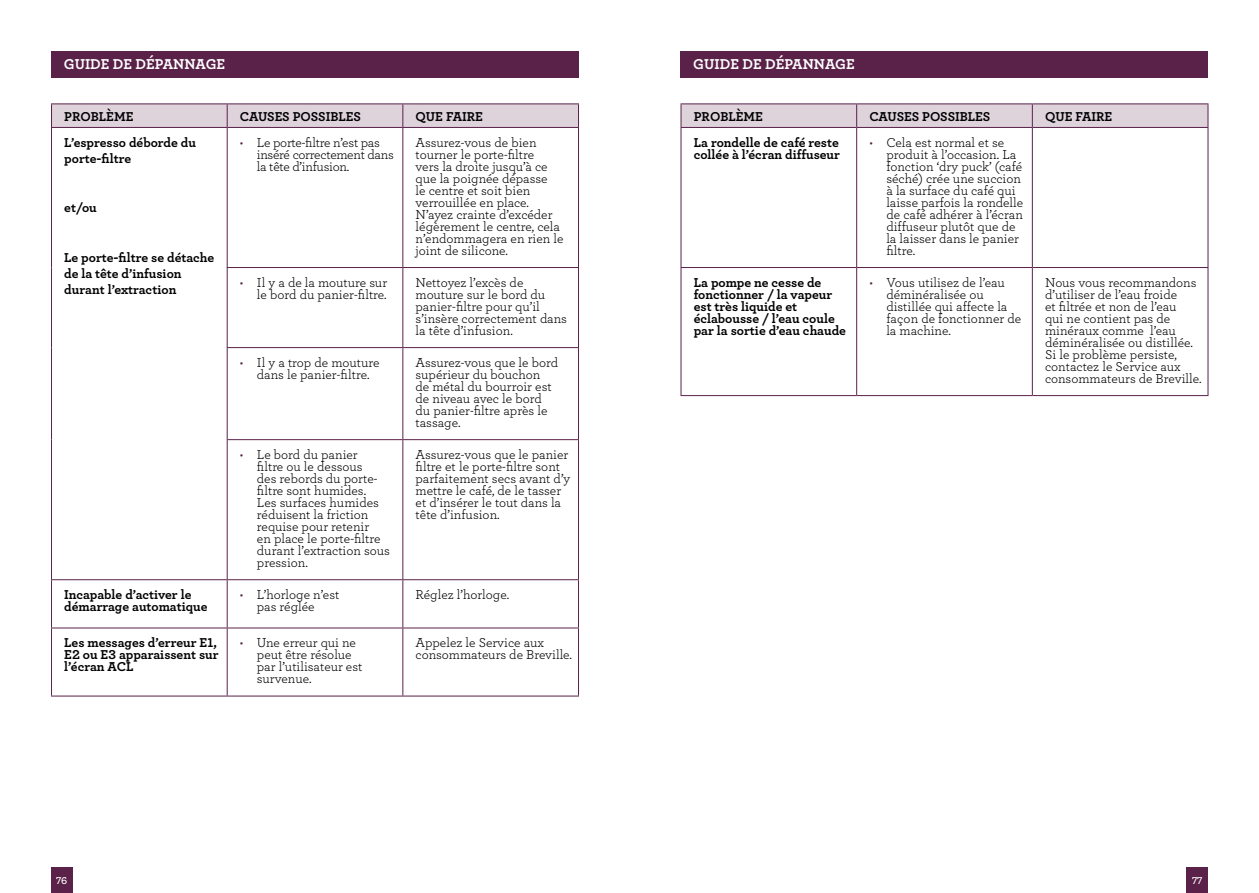
<style>
.page{position:relative;width:1259px;height:893px;background:#fff}
.page>*{position:absolute;margin:0;border:0;box-sizing:border-box;transform-origin:0 0}
.t1{font:15px "Archer Bold LF";color:#fff}
.t2{font:13.5px/12px "Archer Book LF";color:#000}
.t3{font:13.5px/12px "Archer Bold LF";color:#000}
.t4{font:13.5px/12px "Archer Book LF";letter-spacing:-.02em;color:#000}
.t5{font:10.5px "Archer Semibold LF";color:#fff}
.s1{color:#5a2149}
</style>
<div class="page">
<div style="left:51px;top:867px;width:21px;height:26px;background:#5a2149"></div>
<div style="left:1186px;top:867px;width:22px;height:26px;background:#5a2149"></div>
<div style="left:51px;top:51px;width:527px;height:27px;background:#5a2149"></div>
<div style="left:680px;top:51px;width:528px;height:27px;background:#5a2149"></div>
<hr style="left:402px;top:128px;width:1px;height:139px;background:#5a2149">
<hr style="left:578px;top:128px;width:1px;height:139px;background:#5a2149">
<hr style="left:227px;top:267px;width:176px;height:1px;background:#5a2149">
<hr style="left:403px;top:267px;width:176px;height:1px;background:#5a2149">
<hr style="left:402px;top:268px;width:1px;height:79px;background:#5a2149">
<hr style="left:578px;top:268px;width:1px;height:79px;background:#5a2149">
<hr style="left:227px;top:347px;width:176px;height:1px;background:#5a2149">
<hr style="left:403px;top:347px;width:176px;height:1px;background:#5a2149">
<hr style="left:402px;top:348px;width:1px;height:91px;background:#5a2149">
<hr style="left:578px;top:348px;width:1px;height:91px;background:#5a2149">
<hr style="left:227px;top:439px;width:176px;height:1px;background:#5a2149">
<hr style="left:403px;top:439px;width:176px;height:1px;background:#5a2149">
<hr style="left:402px;top:440px;width:1px;height:139px;background:#5a2149">
<hr style="left:578px;top:440px;width:1px;height:139px;background:#5a2149">
<hr style="left:51px;top:580px;width:1px;height:47px;background:#5a2149">
<hr style="left:227px;top:579px;width:176px;height:1px;background:#5a2149">
<hr style="left:227px;top:580px;width:1px;height:47px;background:#5a2149">
<hr style="left:403px;top:579px;width:176px;height:1px;background:#5a2149">
<hr style="left:402px;top:580px;width:1px;height:47px;background:#5a2149">
<hr style="left:578px;top:580px;width:1px;height:47px;background:#5a2149">
<hr style="left:51px;top:628px;width:1px;height:68px;background:#5a2149">
<hr style="left:227px;top:627px;width:176px;height:1px;background:#5a2149">
<hr style="left:227px;top:628px;width:1px;height:68px;background:#5a2149">
<hr style="left:403px;top:627px;width:176px;height:1px;background:#5a2149">
<hr style="left:402px;top:628px;width:1px;height:68px;background:#5a2149">
<hr style="left:578px;top:628px;width:1px;height:68px;background:#5a2149">
<hr style="left:51px;top:696px;width:176px;height:1px;background:#5a2149">
<hr style="left:227px;top:696px;width:176px;height:1px;background:#5a2149">
<hr style="left:403px;top:696px;width:176px;height:1px;background:#5a2149">
<hr style="left:51px;top:627px;width:176px;height:1px;background:#5a2149">
<hr style="left:51px;top:128px;width:1px;height:139px;background:#5a2149">
<hr style="left:227px;top:128px;width:1px;height:139px;background:#5a2149">
<hr style="left:51px;top:267px;width:1px;height:81px;background:#5a2149">
<hr style="left:227px;top:268px;width:1px;height:79px;background:#5a2149">
<hr style="left:51px;top:348px;width:1px;height:92px;background:#5a2149">
<hr style="left:227px;top:348px;width:1px;height:91px;background:#5a2149">
<hr style="left:51px;top:440px;width:1px;height:139px;background:#5a2149">
<hr style="left:227px;top:440px;width:1px;height:139px;background:#5a2149">
<hr style="left:51px;top:579px;width:176px;height:1px;background:#5a2149">
<hr style="left:51px;top:103px;width:176px;height:1px;background:#5a2149">
<hr style="left:227px;top:103px;width:176px;height:1px;background:#5a2149">
<hr style="left:403px;top:103px;width:176px;height:1px;background:#5a2149">
<svg style="left:51px;top:104px;width:528px;height:23px;background:#dacdd6"></svg>
<hr style="left:227px;top:127px;width:176px;height:1px;background:#5a2149">
<hr style="left:403px;top:127px;width:176px;height:1px;background:#5a2149">
<hr style="left:51px;top:127px;width:176px;height:1px;background:#5a2149">
<hr style="left:680px;top:128px;width:1px;height:139px;background:#5a2149">
<hr style="left:856px;top:128px;width:1px;height:139px;background:#5a2149">
<hr style="left:1032px;top:128px;width:1px;height:139px;background:#5a2149">
<hr style="left:1207px;top:128px;width:1px;height:139px;background:#5a2149">
<hr style="left:680px;top:267px;width:176px;height:1px;background:#5a2149">
<hr style="left:680px;top:268px;width:1px;height:127px;background:#5a2149">
<hr style="left:856px;top:267px;width:176px;height:1px;background:#5a2149">
<hr style="left:856px;top:268px;width:1px;height:127px;background:#5a2149">
<hr style="left:1032px;top:267px;width:176px;height:1px;background:#5a2149">
<hr style="left:1032px;top:268px;width:1px;height:127px;background:#5a2149">
<hr style="left:1207px;top:268px;width:1px;height:127px;background:#5a2149">
<hr style="left:680px;top:395px;width:176px;height:1px;background:#5a2149">
<hr style="left:856px;top:395px;width:176px;height:1px;background:#5a2149">
<hr style="left:1032px;top:395px;width:176px;height:1px;background:#5a2149">
<hr style="left:680px;top:103px;width:176px;height:1px;background:#5a2149">
<hr style="left:856px;top:103px;width:176px;height:1px;background:#5a2149">
<hr style="left:1032px;top:103px;width:176px;height:1px;background:#5a2149">
<svg style="left:680px;top:104px;width:528px;height:23px;background:#daced7"></svg>
<hr style="left:856px;top:127px;width:176px;height:1px;background:#5a2149">
<hr style="left:1032px;top:127px;width:176px;height:1px;background:#5a2149">
<hr style="left:680px;top:127px;width:176px;height:1px;background:#5a2149">
<p class="t1" style="left:64px;top:55px;width:163px">GUIDE DE DÉPANNAGE</p>
<p class="t1" style="left:693px;top:55px;width:163px">GUIDE DE DÉPANNAGE</p>
<p class="t3" style="left:64px;top:110px;width:71px">PROBLÈME</p>
<p class="t3" style="left:240px;top:110px;width:122px">CAUSES POSSIBLES</p>
<p class="t3" style="left:415px;top:110px;width:69px">QUE FAIRE</p>
<p class="t3" style="left:64px;top:134px;width:133px;line-height:16.2px">L’espresso déborde du porte-filtre</p>
<p class="t3" style="left:64px;top:201px;width:34px">et/ou</p>
<p class="t3" style="left:64px;top:249px;width:151px;line-height:16.2px">Le porte-filtre se détache de la tête d’infusion durant l’extraction</p>
<p class="t3" style="left:694px;top:110px;width:71px">PROBLÈME</p>
<p class="t3" style="left:869px;top:110px;width:122px">CAUSES POSSIBLES</p>
<p class="t3" style="left:1045px;top:110px;width:69px">QUE FAIRE</p>
<p class="t3" style="left:694px;top:136px;width:148px">La rondelle de café reste collée à l’écran diffuseur</p>
<p class="t2" style="left:886px;top:136px;width:138px;text-indent:-17px"><span class="s1">•</span> Cela est normal et se produit à l’occasion. La fonction ‘dry puck’ (café séché) crée une succion à la surface du café qui laisse parfois la rondelle de café adhérer à l’écran diffuseur plutôt que de la laisser dans le panier filtre.</p>
<p class="t3" style="left:694px;top:276px;width:154px">La pompe ne cesse de fonctionner / la vapeur est très liquide et éclabousse / l’eau coule par la sortie d’eau chaude</p>
<p class="t2" style="left:886px;top:276px;width:136px;text-indent:-17px"><span class="s1">•</span> Vous utilisez de l’eau déminéralisée ou distillée qui affecte la façon de fonctionner de la machine.</p>
<p class="t2" style="left:1045px;top:276px;width:158px">Nous vous recommandons d’utiliser de l’eau froide<br>et filtrée et non de l’eau<br>qui ne contient pas de minéraux comme l’eau déminéralisée ou distillée.<br>Si le problème persiste, contactez le Service aux consommateurs de Breville.</p>
<p class="t4" style="left:257px;top:136px;width:138px;text-indent:-17px"><span class="s1">•</span> Le porte-filtre n’est pas inséré correctement dans la tête d’infusion.</p>
<p class="t2" style="left:415px;top:136px;width:149px">Assurez-vous de bien tourner le porte-filtre<br>vers la droite jusqu’à ce que la poignée dépasse<br>le centre et soit bien verrouillée en place.<br>N’ayez crainte d’excéder légèrement le centre, cela n’endommagera en rien le joint de silicone.</p>
<p class="t2" style="left:240px;top:276px;width:149px;text-align:right"><span class="s1">•</span> Il y a de la mouture sur le bord du panier-filtre.</p>
<p class="t2" style="left:415px;top:276px;width:153px">Nettoyez l’excès de mouture sur le bord du panier-filtre pour qu’il s’insère correctement dans la tête d’infusion.</p>
<p class="t2" style="left:240px;top:356px;width:141px;text-align:center"><span class="s1">•</span> Il y a trop de mouture dans le panier-filtre.</p>
<p class="t2" style="left:415px;top:356px;width:144px">Assurez-vous que le bord supérieur du bouchon<br>de métal du bourroir est de niveau avec le bord du panier-filtre après le tassage.</p>
<p class="t2" style="left:257px;top:448px;width:134px;text-indent:-17px"><span class="s1">•</span> Le bord du panier<br>filtre ou le dessous<br>des rebords du porte&shy;filtre sont humides.<br>Les surfaces humides réduisent la friction requise pour retenir<br>en place le porte-filtre durant l’extraction sous pression.</p>
<p class="t2" style="left:415px;top:448px;width:156px">Assurez-vous que le panier filtre et le porte-filtre sont parfaitement secs avant d’y mettre le café, de le tasser et d’insérer le tout dans la tête d’infusion.</p>
<p class="t3" style="left:64px;top:588px;width:145px">Incapable d’activer le démarrage automatique</p>
<p class="t2" style="left:240px;top:588px;width:101px;text-align:center"><span class="s1">•</span> L’horloge n’est pas réglée</p>
<p class="t2" style="left:415px;top:588px;width:95px">Réglez l’horloge.</p>
<p class="t3" style="left:64px;top:636px;width:156px">Les messages d’erreur E1,<br>E2 ou E3 apparaissent sur l’écran ACL</p>
<p class="t2" style="left:257px;top:636px;width:107px;text-indent:-17px"><span class="s1">•</span> Une erreur qui ne peut être résolue par l’utilisateur est survenue.</p>
<p class="t2" style="left:415px;top:636px;width:158px">Appelez le Service aux consommateurs de Breville.</p>
<p class="t5" style="left:56px;top:874px;width:13px">76</p>
<p class="t5" style="left:1192px;top:874px;width:12px">77</p>
</div>
